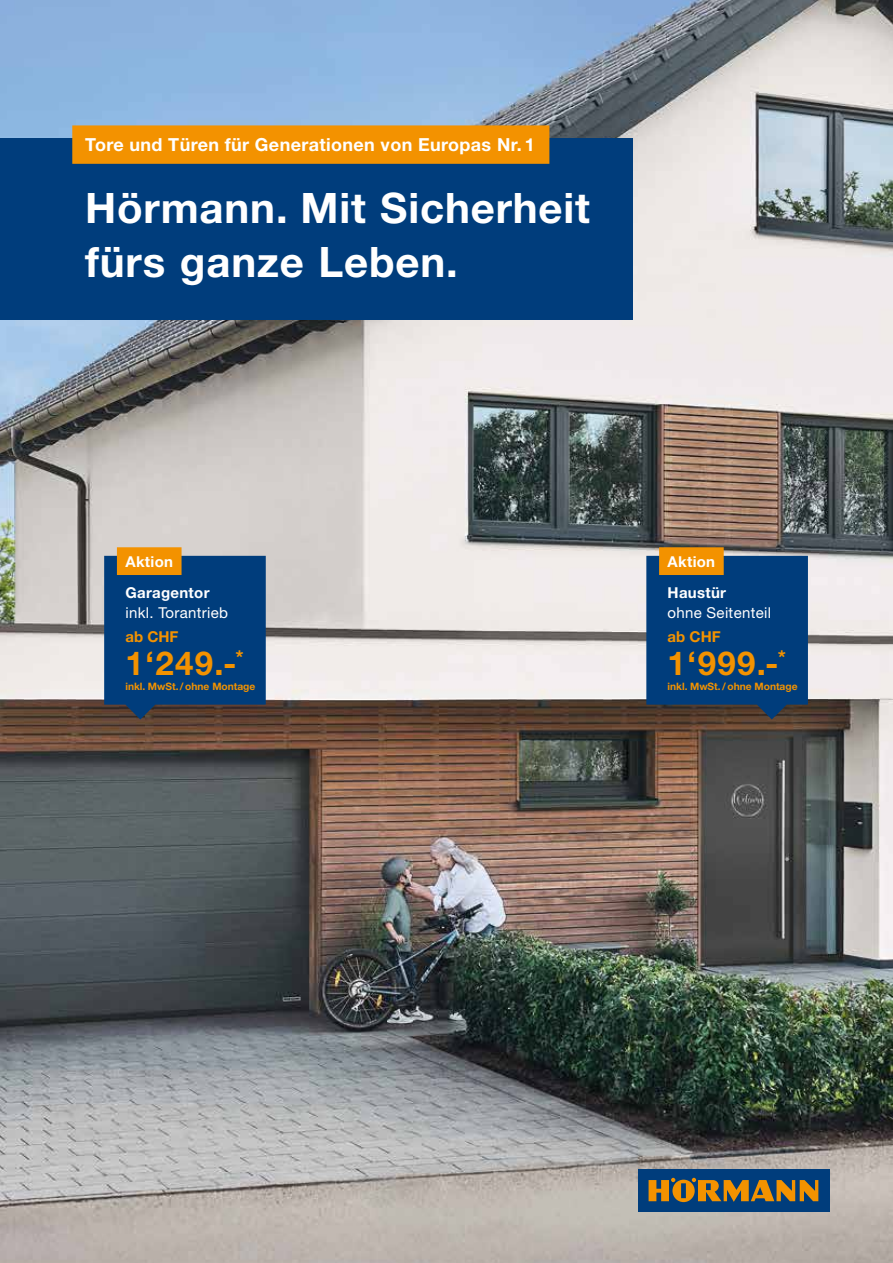
<style>
.page{position:relative;width:893px;height:1263px;background:#fff}
.page>*{position:absolute;margin:0;border:0;box-sizing:border-box;transform-origin:0 0}
.t1{font:700 42px/54px "Hoermann Helvetica Neue";letter-spacing:.02em;color:#fff}
.t2{font:700 33px "Hoermann Helvetica Neue";letter-spacing:.04em;color:#f39200}
.t3{font:700 18px "Hoermann Helvetica Neue";letter-spacing:.02em;color:#fff}
.t4{font:700 15px "Hoermann Helvetica Neue";letter-spacing:.02em;color:#fff}
.t5{font:15px "Hoermann Helvetica Neue Rm";letter-spacing:.02em;color:#fff}
.t6{font:700 15px "Hoermann Helvetica Neue";color:#f39200}
.t7{font:700 10.2px "Hoermann Helvetica Neue";color:#f39200}
</style>
<div class="page">
<img style="left:0;top:0;width:893px;height:1263px">
<div style="left:0;top:138px;width:632px;height:182px;background:#003d7c"></div>
<div style="left:72px;top:125px;width:477px;height:39px;background:#f39200"></div>
<div style="left:638px;top:1169px;width:191px;height:43px;background:#003d7c"></div>
<svg style="left:649px;top:1178px;width:169px;height:24px"></svg>
<svg style="left:646px;top:547px;width:162px;height:172px;background:#1b4670"></svg>
<svg style="left:104px;top:547px;width:162px;height:172px;background:#1c4771"></svg>
<h3 class="t3" style="left:85px;top:132px;width:451px">Tore und Türen für Generationen von Europas Nr. 1</h3>
<h1 class="t1" style="left:85px;top:179px;width:506px">Hörmann. Mit Sicherheit fürs ganze Leben.</h1>
<h3 class="t4" style="left:125px;top:550px;width:49px">Aktion</h3>
<h3 class="t4" style="left:125px;top:582px;width:86px">Garagentor</h3>
<h3 class="t5" style="left:125px;top:602px;width:104px">inkl. Torantrieb</h3>
<h3 class="t6" style="left:125px;top:626px;width:55px">ab CHF</h3>
<h2 class="t2" style="left:125px;top:640px;width:119px">1‘249.-<sup>*</sup></h2>
<p class="t7" style="left:125px;top:679px;width:131px">inkl. MwSt./ ohne Montage</p>
<h3 class="t4" style="left:668px;top:550px;width:49px">Aktion</h3>
<h3 class="t4" style="left:668px;top:582px;width:60px">Haustür</h3>
<h3 class="t5" style="left:668px;top:602px;width:105px">ohne Seitenteil</h3>
<h3 class="t6" style="left:668px;top:626px;width:55px">ab CHF</h3>
<h2 class="t2" style="left:668px;top:640px;width:119px">1‘999.-<sup>*</sup></h2>
<p class="t7" style="left:668px;top:679px;width:131px">inkl. MwSt./ ohne Montage</p>
</div>
